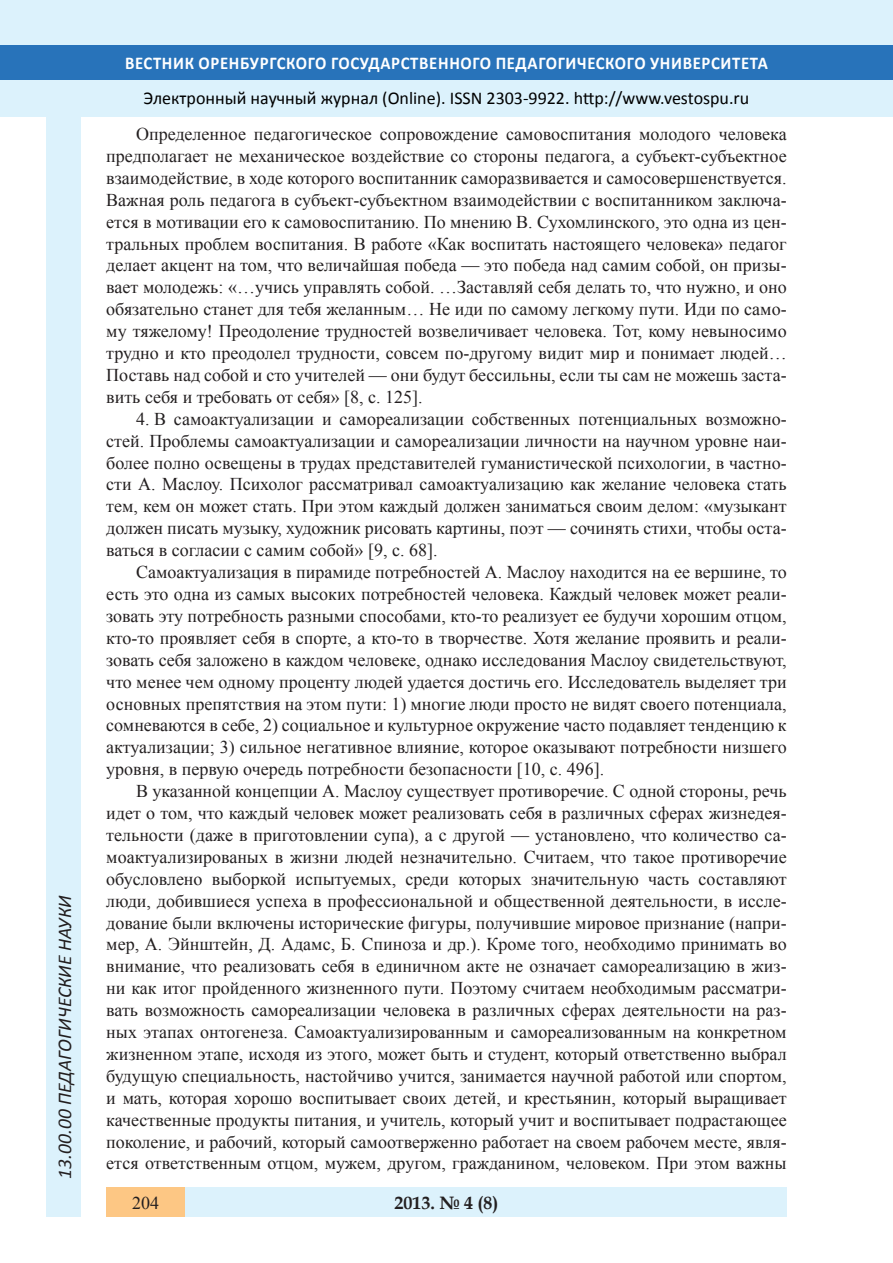
<style>
.page{position:relative;width:893px;height:1263px;background:#fff}
.page>*{position:absolute;margin:0;border:0;box-sizing:border-box;transform-origin:0 0}
.t1{font:italic 19.5px "Calibri";color:#231f20}
.Стиль2{font:18px/21.9px "Times New Roman";color:#231f20;text-align:justify}
.t2{font:18px "Calibri";color:#000}
.t3{font:700 18px "Calibri";letter-spacing:.04em;color:#fff;scale:.93 1}
.t4{font:700 18px "Book Antiqua";color:#231f20}
</style>
<div class="page">
<div style="left:0;top:0;width:893px;height:116px;background:#dcf2fc"></div>
<div style="left:0;top:45px;width:893px;height:34px;background:#2873ba"></div>
<div style="left:106px;top:1188px;width:681px;height:29px;background:#dcf2fc"></div>
<div style="left:106px;top:1188px;width:79px;height:29px;background:#fdc784"></div>
<div style="left:47px;top:116px;width:34px;height:1101px;background:#dcf2fc"></div>
<p class="t1" style="left:51px;top:1179px;width:285px;rotate:-90deg">13.00.00 ПЕДАГОГИЧЕСКИЕ НАУКИ</p>
<p class="t3" style="left:125px;top:50px;width:693px">ВЕСТНИК ОРЕНБУРГСКОГО ГОСУДАРСТВЕННОГО ПЕДАГОГИЧЕСКОГО УНИВЕРСИТЕТА</p>
<p class="t2" style="left:144px;top:85px;width:607px">Электронный научный журнал (Online). ISSN 2303-9922. http://www.vestospu.ru</p>
<p class="Стиль2" style="left:106px;top:122px;width:682px;text-indent:30px">Определенное педагогическое сопровождение самовоспитания молодого человека предполагает не механическое воздействие со стороны педагога, а субъект-субъектное взаимодействие, в ходе которого воспитанник саморазвивается и самосовершенствуется.<br>Важная роль педагога в субъект-субъектном взаимодействии с воспитанником заключа&shy;ется в мотивации его к самовоспитанию. По мнению В. Сухомлинского, это одна из цен&shy;тральных проблем воспитания. В работе «Как воспитать настоящего человека» педагог делает акцент на том, что величайшая победа — это победа над самим собой, он призы&shy;вает молодежь: «…учись управлять собой. …Заставляй себя делать то, что нужно, и оно обязательно станет для тебя желанным… Не иди по самому легкому пути. Иди по само&shy;му тяжелому! Преодоление трудностей возвеличивает человека. Тот, кому невыносимо трудно и кто преодолел трудности, совсем по-другому видит мир и понимает людей… Поставь над собой и сто учителей — они будут бессильны, если ты сам не можешь заста&shy;вить себя и требовать от себя» [8, с. 125].</p>
<p class="Стиль2" style="left:106px;top:407px;width:682px;text-indent:30px">4. В самоактуализации и самореализации собственных потенциальных возможно&shy;стей. Проблемы самоактуализации и самореализации личности на научном уровне наи&shy;более полно освещены в трудах представителей гуманистической психологии, в частно&shy;сти А. Маслоу. Психолог рассматривал самоактуализацию как желание человека стать тем, кем он может стать. При этом каждый должен заниматься своим делом: «музыкант должен писать музыку, художник рисовать картины, поэт — сочинять стихи, чтобы оста&shy;ваться в согласии с самим собой» [9, c. 68].</p>
<p class="Стиль2" style="left:106px;top:560px;width:682px;text-indent:30px">Самоактуализация в пирамиде потребностей А. Маслоу находится на ее вершине, то есть это одна из самых высоких потребностей человека. Каждый человек может реали&shy;зовать эту потребность разными способами, кто-то реализует ее будучи хорошим отцом, кто-то проявляет себя в спорте, а кто-то в творчестве. Хотя желание проявить и реали&shy;зовать себя заложено в каждом человеке, однако исследования Маслоу свидетельствуют, что менее чем одному проценту людей удается достичь его. Исследователь выделяет три основных препятствия на этом пути: 1) многие люди просто не видят своего потенциала, сомневаются в себе, 2) социальное и культурное окружение часто подавляет тенденцию к актуализации; 3) сильное негативное влияние, которое оказывают потребности низшего уровня, в первую очередь потребности безопасности [10, с. 496].</p>
<p class="Стиль2" style="left:106px;top:779px;width:682px;text-indent:30px">В указанной концепции А. Маслоу существует противоречие. С одной стороны, речь идет о том, что каждый человек может реализовать себя в различных сферах жизнедея&shy;тельности (даже в приготовлении супа), а с другой — установлено, что количество са&shy;моактуализированых в жизни людей незначительно. Считаем, что такое противоречие обусловлено выборкой испытуемых, среди которых значительную часть составляют люди, добившиеся успеха в профессиональной и общественной деятельности, в иссле&shy;дование были включены исторические фигуры, получившие мировое признание (напри&shy;мер, А. Эйнштейн, Д. Адамс, Б. Спиноза и др.). Кроме того, необходимо принимать во внимание, что реализовать себя в единичном акте не означает самореализацию в жиз&shy;ни как итог пройденного жизненного пути. Поэтому считаем необходимым рассматри&shy;вать возможность самореализации человека в различных сферах деятельности на раз&shy;ных этапах онтогенеза. Самоактуализированным и самореализованным на конкретном жизненном этапе, исходя из этого, может быть и студент, который ответственно выбрал будущую специальность, настойчиво учится, занимается научной работой или спортом, и мать, которая хорошо воспитывает своих детей, и крестьянин, который выращивает качественные продукты питания, и учитель, который учит и воспитывает подрастающее поколение, и рабочий, который самоотверженно работает на своем рабочем месте, явля&shy;ется ответственным отцом, мужем, другом, гражданином, человеком. При этом важны</p>
<p class="Стиль2" style="left:132px;top:1191px;width:28px">204</p>
<p class="t4" style="left:394px;top:1190px;width:106px">2013. № 4 (8)</p>
</div>
